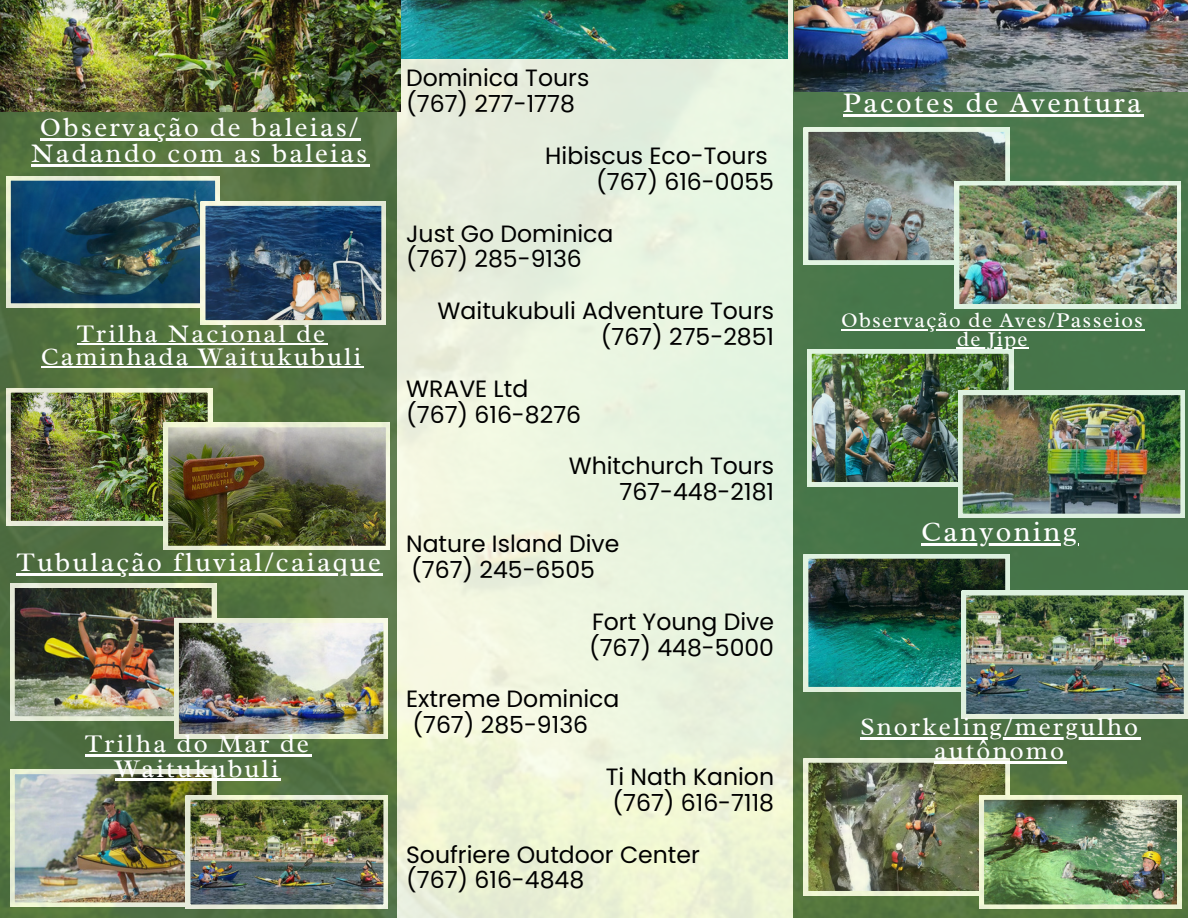
<style>
.page{position:relative;width:1188px;height:918px;background:#fff}
.page>*{position:absolute;margin:0;border:0;box-sizing:border-box;transform-origin:0 0}
.t1{font:28.65px "Radley";letter-spacing:.085em;color:#fff}
.t2{font:27.15px/25.8px "Radley";letter-spacing:.085em;color:#fff;text-align:center}
.t3{font:25.8px "Radley";letter-spacing:.085em;color:#fff}
.t4{font:25.65px/23.1px "Radley";letter-spacing:.085em;color:#fff;text-align:center}
.t5{font:23.55px/25.8px "Poppins";color:#000}
.t6{font:21.3px "Radley";letter-spacing:.055em;color:#fff}
</style>
<div class="page">
<img style="left:0;top:0;width:1188px;height:918px">
<hr style="left:40px;top:138px;width:321px;height:2px;background:#fff">
<hr style="left:31px;top:164px;width:339px;height:2px;background:#fff">
<hr style="left:77px;top:343px;width:250px;height:2px;background:#fff">
<hr style="left:41px;top:367px;width:322px;height:1px;background:#fff">
<hr style="left:16px;top:574px;width:367px;height:2px;background:#fff">
<hr style="left:843px;top:114px;width:301px;height:3px;background:#fff">
<hr style="left:841px;top:329px;width:303px;height:2px;background:#fff">
<hr style="left:957px;top:347px;width:72px;height:2px;background:#fff">
<hr style="left:921px;top:543px;width:158px;height:2px;background:#fff">
<hr style="left:860px;top:737px;width:280px;height:2px;background:#fff">
<hr style="left:934px;top:762px;width:132px;height:2px;background:#fff">
<hr style="left:85px;top:754px;width:226px;height:2px;background:#fff">
<hr style="left:115px;top:779px;width:166px;height:2px;background:#fff">
<p class="t5" style="left:406px;top:65px;width:185px">Dominica Tours (767) 277-1778</p>
<p class="t5" style="left:545px;top:143px;width:230px;text-align:right">Hibiscus Eco-Tours (767) 616-0055</p>
<h1 class="t5" style="left:406px;top:220px;width:209px">Just Go Dominica (767) 285-9136</h1>
<p class="t5" style="left:438px;top:298px;width:338px;text-align:right">Waitukubuli Adventure Tours (767) 275-2851</p>
<p class="t5" style="left:406px;top:376px;width:177px">WRAVE Ltd (767) 616-8276</p>
<h2 class="t5" style="left:569px;top:453px;width:207px;text-align:right">Whitchurch Tours<br>767-448-2181</h2>
<p class="t5" style="left:406px;top:531px;width:215px">Nature Island Dive (767) 245-6505</p>
<p class="t5" style="left:589px;top:609px;width:187px">Fort Young Dive (767) 448-5000</p>
<h1 class="t5" style="left:406px;top:686px;width:215px">Extreme Dominica (767) 285-9136</h1>
<p class="t5" style="left:606px;top:764px;width:170px">Ti Nath Kanion (767) 616-7118</p>
<p class="t5" style="left:406px;top:841px;width:295px">Soufriere Outdoor Center (767) 616-4848</p>
<h1 class="t1" style="left:843px;top:84px;width:300px">Pacotes de Aventura</h1>
<p class="t2" style="left:31px;top:114px;width:338px">Observação de baleias/<br>Nadando com as baleias</p>
<p class="t6" style="left:841px;top:306px;width:303px">Observação de Aves/Passeios</p>
<p class="t6" style="left:957px;top:325px;width:72px">de Jipe</p>
<p class="t4" style="left:41px;top:321px;width:322px">Trilha Nacional de<br>Caminhada Waitukubuli</p>
<h2 class="t1" style="left:921px;top:513px;width:157px">Canyoning</h2>
<p class="t2" style="left:16px;top:549px;width:366px">Tubulação fluvial/caiaque</p>
<p class="t4" style="left:860px;top:715px;width:279px">Snorkeling/mergulho</p>
<p class="t3" style="left:85px;top:727px;width:226px">Trilha do Mar de</p>
<p class="t4" style="left:934px;top:739px;width:132px">autônomo</p>
<p class="t3" style="left:115px;top:752px;width:165px">Waitukubuli</p>
</div>
